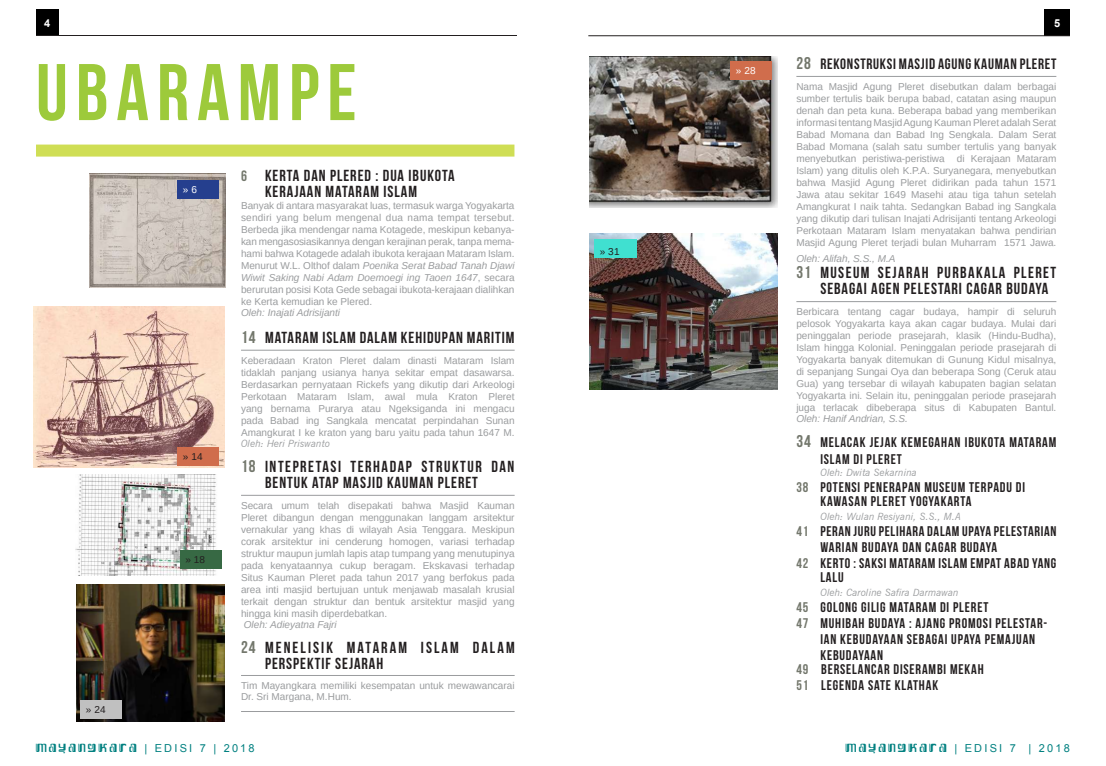
<style>
.page{position:relative;width:1106px;height:766px;background:#fff}
.page>*{position:absolute;margin:0;border:0;box-sizing:border-box;transform-origin:0 0}
.t1{font:80px "Bebas Neue";letter-spacing:.1em;color:#9dca3b}
.t2{font:16px/16px "Bebas Neue";letter-spacing:.06em;color:#231f20}
.t3{font:16px/16px "Bebas Neue";letter-spacing:.095em;color:#231f20}
.t4{font:16px/16px "Bebas Neue";letter-spacing:.13em;color:#231f20}
.t5{font:15px "Bebas Neue";letter-spacing:.05em;color:#231f20}
.t6{font:14px/16px "Bebas Neue";letter-spacing:.06em;color:#231f20}
.t7{font:11px "Arial";letter-spacing:.2em;color:#008080}
.t8{font:700 11px "Arial";color:#fff}
.t9{font:10px/12px "Arimo";color:#9a9c9e;text-align:justify}
.t10{font:italic 10px "News Gothic BT";color:#9a9c9e}
.t11{font:italic 10px "Arimo";color:#9a9c9e}
.t12{font:10px "Arimo";letter-spacing:.02em;color:#231f20}
.t13{font:10px "Arimo";color:#fff}
.s1{font-size:15px;color:#73776c}
.s2{font-style:italic}
.s3{font-size:17px;color:#73776c}
.s4{color:#73776c}
.s5{font-family:"Kemasyuran Jawa"}
</style>
<div class="page">
<div style="left:36px;top:9px;width:23px;height:27px;background:#000"></div>
<hr style="left:36px;top:35px;width:481px;height:1px;background:#231f20">
<div style="left:1044px;top:9px;width:26px;height:27px;background:#000"></div>
<hr style="left:588px;top:35px;width:482px;height:1px;background:#231f20">
<img style="left:589px;top:56px;width:188px;height:152px">
<img style="left:589px;top:234px;width:188px;height:155px">
<hr style="left:796px;top:76px;width:260px;height:1px;background:#9a9c9e">
<hr style="left:796px;top:301px;width:260px;height:1px;background:#9a9c9e">
<div style="left:594px;top:239px;width:42px;height:19px;background:#40e0d0"></div>
<div style="left:730px;top:61px;width:42px;height:19px;background:#d06d4c"></div>
<img style="left:89px;top:173px;width:137px;height:114px">
<img style="left:34px;top:306px;width:191px;height:161px">
<img style="left:75px;top:474px;width:147px;height:101px">
<div style="left:177px;top:447px;width:42px;height:18px;background:#d06d4c"></div>
<hr style="left:241px;top:350px;width:273px;height:1px;background:#9a9c9e">
<hr style="left:241px;top:495px;width:273px;height:1px;background:#9a9c9e">
<hr style="left:241px;top:675px;width:273px;height:1px;background:#9a9c9e">
<hr style="left:241px;top:711px;width:273px;height:1px;background:#9a9c9e">
<div style="left:36px;top:144px;width:478px;height:12px;background:#cfde55"></div>
<img style="left:77px;top:584px;width:148px;height:137px">
<div style="left:180px;top:550px;width:42px;height:18px;background:#376944"></div>
<div style="left:80px;top:700px;width:42px;height:18px;background:#c0c0c0"></div>
<div style="left:177px;top:180px;width:42px;height:19px;background:#253f8e"></div>
<p class="t8" style="left:44px;top:16px;width:8px">4</p>
<h1 class="t1" style="left:36px;top:48px;width:322px">UBARAMPE</h1>
<p class="t12" style="left:86px;top:703px;width:21px">» 24</p>
<p class="t13" style="left:183px;top:183px;width:16px">» 6</p>
<p class="t12" style="left:183px;top:450px;width:21px">» 14</p>
<p class="t12" style="left:185px;top:553px;width:21px">» 18</p>
<h2 class="t2" style="left:265px;top:167px;width:191px;text-indent:-24px"><span class="s1">6</span> KERTA DAN PLERED : DUA IBUKOTA<br>KERAJAAN MATARAM ISLAM</h2>
<p class="t9" style="left:241px;top:199px;width:275px">Banyak di antara masyarakat luas, termasuk warga Yogyakarta sendiri yang belum mengenal dua nama tempat tersebut.<br>Berbeda jika mendengar nama Kotagede, meskipun kebanya&shy;kan mengasosiasikannya dengan kerajinan perak, tanpa mema&shy;hami bahwa Kotagede adalah ibukota kerajaan Mataram Islam.<br>Menurut W.L. Olthof dalam <span class="s2">Poenika Serat Babad Tanah Djawi Wiwit Saking Nabi Adam Doemoegi ing Taoen 1647</span>, secara berurutan posisi Kota Gede sebagai ibukota-kerajaan dialihkan ke Kerta kemudian ke Plered.</p>
<p class="t11" style="left:241px;top:306px;width:101px">Oleh: Inajati Adrisijanti</p>
<h2 class="t2" style="left:241px;top:329px;width:275px"><span class="s3">14</span> MATARAM ISLAM DALAM KEHIDUPAN MARITIM</h2>
<p class="t9" style="left:241px;top:354px;width:275px">Keberadaan Kraton Pleret dalam dinasti Mataram Islam tidaklah panjang usianya hanya sekitar empat dasawarsa.<br>Berdasarkan pernyataan Rickefs yang dikutip dari Arkeologi Perkotaan Mataram Islam, awal mula Kraton Pleret yang bernama Purarya atau Ngeksiganda ini mengacu pada Babad ing Sangkala mencatat perpindahan Sunan Amangkurat I ke kraton yang baru yaitu pada tahun 1647 M.</p>
<p class="t10" style="left:241px;top:437px;width:90px">Oleh: Heri Priswanto</p>
<h2 class="t3" style="left:265px;top:458px;width:251px;text-indent:-24px"><span class="s3">18</span> INTEPRETASI TERHADAP STRUKTUR DAN<br>BENTUK ATAP MASJID KAUMAN PLERET</h2>
<p class="t9" style="left:241px;top:499px;width:275px">Secara umum telah disepakati bahwa Masjid Kauman Pleret dibangun dengan menggunakan langgam arsitektur vernakular yang khas di wilayah Asia Tenggara. Meskipun corak arsitektur ini cenderung homogen, variasi terhadap struktur maupun jumlah lapis atap tumpang yang menutupinya pada kenyataannya cukup beragam. Ekskavasi terhadap Situs Kauman Pleret pada tahun 2017 yang berfokus pada area inti masjid bertujuan untuk menjawab masalah krusial terkait dengan struktur dan bentuk arsitektur masjid yang hingga kini masih diperdebatkan.</p>
<p class="t11" style="left:244px;top:618px;width:95px">Oleh: Adieyatna Fajri</p>
<h2 class="t4" style="left:265px;top:639px;width:251px;text-indent:-24px"><span class="s3">24</span> MENELISIK MATARAM ISLAM DALAM<br>PERSPEKTIF SEJARAH</h2>
<p class="t9" style="left:241px;top:680px;width:275px;line-height:11px">Tim Mayangkara memiliki kesempatan untuk mewawancarai<br>Dr. Sri Margana, M.Hum.</p>
<p class="t12" style="left:600px;top:245px;width:21px">» 31</p>
<p class="t13" style="left:736px;top:64px;width:21px">» 28</p>
<p class="t8" style="left:1054px;top:16px;width:8px">5</p>
<h3 class="t5" style="left:796px;top:56px;width:262px"><span class="s3">28</span> REKONSTRUKSI MASJID AGUNG KAUMAN PLERET</h3>
<p class="t9" style="left:796px;top:81px;width:261px">Nama Masjid Agung Pleret disebutkan dalam berbagai sumber tertulis baik berupa babad, catatan asing maupun denah dan peta kuna. Beberapa babad yang memberikan informasi tentang Masjid Agung Kauman Pleret adalah Serat Babad Momana dan Babad Ing Sengkala. Dalam Serat Babad Momana (salah satu sumber tertulis yang banyak menyebutkan peristiwa-peristiwa di Kerajaan Mataram Islam) yang ditulis oleh K.P.A. Suryanegara, menyebutkan bahwa Masjid Agung Pleret didirikan pada tahun 1571<br>Jawa atau sekitar 1649 Masehi atau tiga tahun setelah Amangkurat I naik tahta. Sedangkan Babad ing Sangkala yang dikutip dari tulisan Inajati Adrisijanti tentang Arkeologi Perkotaan Mataram Islam menyatakan bahwa pendirian Masjid Agung Pleret terjadi bulan Muharram 1571 Jawa.</p>
<p class="t11" style="left:796px;top:252px;width:101px">Oleh: Alifah, S.S., M.A</p>
<h2 class="t2" style="left:820px;top:264px;width:237px;text-indent:-24px"><span class="s3">31</span> MUSEUM SEJARAH PURBAKALA PLERET<br>SEBAGAI AGEN PELESTARI CAGAR BUDAYA</h2>
<p class="t9" style="left:796px;top:306px;width:261px">Berbicara tentang cagar budaya, hampir di seluruh pelosok Yogyakarta kaya akan cagar budaya. Mulai dari peninggalan periode prasejarah, klasik (Hindu-Budha), Islam hingga Kolonial. Peninggalan periode prasejarah di Yogyakarta banyak ditemukan di Gunung Kidul misalnya, di sepanjang Sungai Oya dan beberapa Song (Ceruk atau Gua) yang tersebar di wilayah kabupaten bagian selatan Yogyakarta ini. Selain itu, peninggalan periode prasejarah juga terlacak dibeberapa situs di Kabupaten Bantul.</p>
<p class="t11" style="left:796px;top:412px;width:113px">Oleh: Hanif Andrian, S.S.</p>
<h3 class="t6" style="left:820px;top:434px;width:237px;text-indent:-24px"><span class="s3">34</span> MELACAK JEJAK KEMEGAHAN IBUKOTA MATARAM<br>ISLAM DI PLERET</h3>
<p class="t10" style="left:820px;top:466px;width:98px">Oleh: Dwita Sekarnina</p>
<h3 class="t6" style="left:820px;top:479px;width:206px;line-height:14px;text-indent:-24px"><span class="s4">38</span> POTENSI PENERAPAN MUSEUM TERPADU DI<br>KAWASAN PLERET YOGYAKARTA</h3>
<p class="t10" style="left:820px;top:510px;width:142px">Oleh: Wulan Resiyani, S.S., M.A</p>
<h3 class="t6" style="left:796px;top:522px;width:261px"><span class="s4">41</span> PERAN JURU PELIHARA DALAM UPAYA PELESTARIAN</h3>
<h3 class="t6" style="left:820px;top:538px;width:178px">WARIAN BUDAYA DAN CAGAR BUDAYA</h3>
<h3 class="t6" style="left:796px;top:554px;width:261px"><span class="s4">42</span> KERTO : SAKSI MATARAM ISLAM EMPAT ABAD YANG</h3>
<h3 class="t6" style="left:820px;top:568px;width:25px">LALU</h3>
<p class="t10" style="left:820px;top:586px;width:140px">Oleh: Caroline Safira Darmawan</p>
<h3 class="t6" style="left:796px;top:598px;width:193px"><span class="s4">45</span> GOLONG GILIG MATARAM DI PLERET</h3>
<h3 class="t6" style="left:796px;top:614px;width:252px"><span class="s4">47</span> MUHIBAH BUDAYA : AJANG PROMOSI PELESTAR-</h3>
<h3 class="t6" style="left:820px;top:630px;width:216px">IAN KEBUDAYAAN SEBAGAI UPAYA PEMAJUAN</h3>
<h3 class="t6" style="left:820px;top:646px;width:64px">KEBUDAYAAN</h3>
<h3 class="t6" style="left:796px;top:660px;width:189px"><span class="s4">49</span> BERSELANCAR DISERAMBI MEKAH<br><span class="s4">51</span> LEGENDA SATE KLATHAK</h3>
<p class="t7" style="left:36px;top:740px;width:220px"><span class="s5">MAYANGKARA</span> | EDISI 7 | 2018</p>
<p class="t7" style="left:846px;top:740px;width:225px"><span class="s5">MAYANGKARA</span> | EDISI 7 | 2018</p>
</div>
